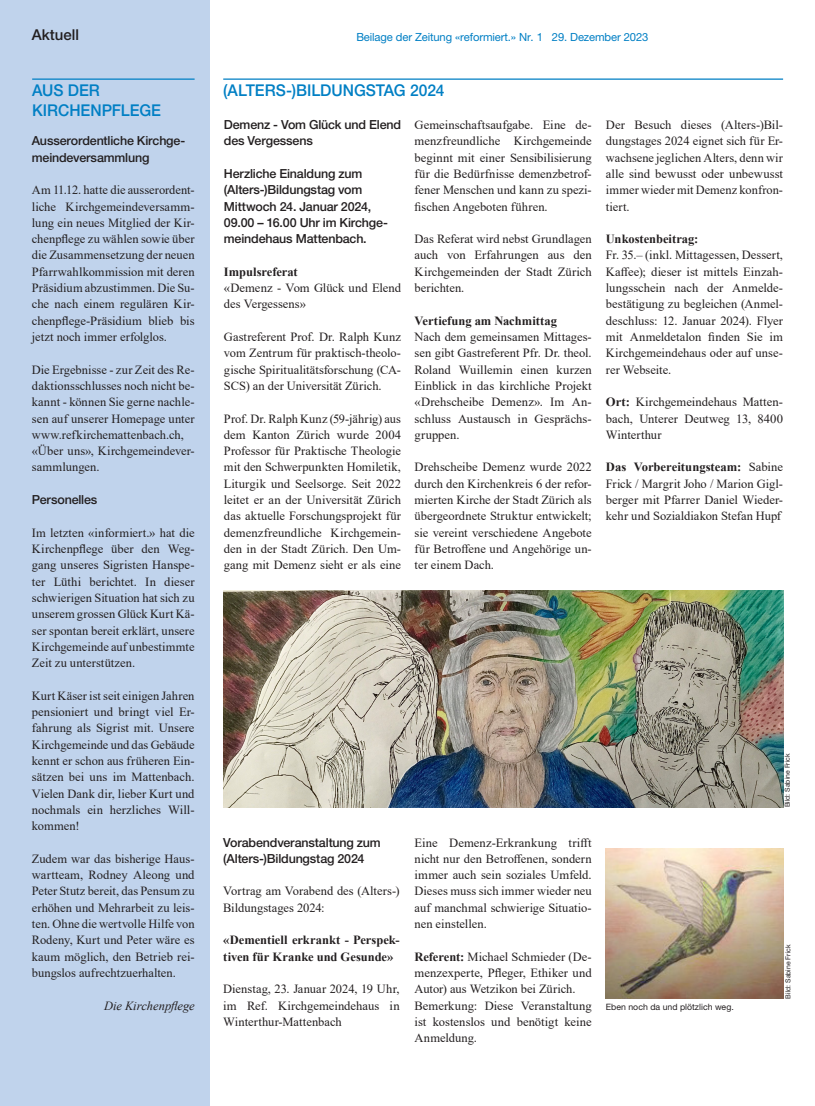
<style>
.page{position:relative;width:815px;height:1106px;background:#fff}
.page>*{position:absolute;margin:0;border:0;box-sizing:border-box;transform-origin:0 0}
.t1{font:500 16.25px/19.5px "Helvetica Neue LT Pro";color:#007fc4;scale:.96 1}
.t2{font:500 15px "Helvetica Neue LT Pro";color:#231f20}
.t3{font:12.5px/16.2px "Times New Roman";color:#231f20;text-align:justify}
.t4{font:500 12.5px/16.2px "Helvetica Neue LT Pro";letter-spacing:-.015em;color:#231f20}
.t5{font:700 12.5px/16.2px "Times New Roman";color:#231f20}
.t6{font:italic 12.5px "Times New Roman";letter-spacing:-.005em;color:#231f20}
.t7{font:11.25px "Helvetica Neue LT Pro";letter-spacing:-.01em;color:#007fc4}
.t8{font:8.75px "Helvetica Neue LT Pro";color:#231f20}
.t9{font:6.88px "Helvetica Neue LT Pro";color:#231f20}
.s1{font-weight:700}
</style>
<div class="page">
<div style="left:0;top:0;width:209px;height:1106px;background:#c0d3ec"></div>
<hr style="left:32px;top:78px;width:163px;height:2px;background:#007fc4">
<hr style="left:223px;top:78px;width:560px;height:2px;background:#007fc4">
<img style="left:224px;top:590px;width:560px;height:217px">
<img style="left:606px;top:848px;width:177px;height:150px">
<p class="t2" style="left:32px;top:25px;width:49px">Aktuell</p>
<p class="t7" style="left:356px;top:30px;width:294px">Beilage der Zeitung «reformiert.» Nr. 1 29. Dezember 2023</p>
<h1 class="t1" style="left:32px;top:81px;width:136px">AUS DER<br>KIRCHENPFLEGE</h1>
<p class="t4" style="left:32px;top:133px;width:155px">Ausserordentliche Kirchge&shy;meindeversammlung</p>
<p class="t3" style="left:32px;top:181px;width:164px">Am 11.12. hatte die ausserordent&shy;liche Kirchgemeindeversamm&shy;lung ein neues Mitglied der Kir&shy;chenpflege zu wählen sowie über die Zusammensetzung der neuen Pfarrwahlkommission mit deren Präsidium abzustimmen. Die Su&shy;che nach einem regulären Kir&shy;chenpflege-Präsidium blieb bis jetzt noch immer erfolglos.</p>
<p class="t3" style="left:32px;top:361px;width:164px;text-align:left">Die Ergebnisse - zur Zeit des Re&shy;daktionsschlusses noch nicht be&shy;kannt - können Sie gerne nachle&shy;sen auf unserer Homepage unter www.refkirchemattenbach.ch, «Über uns», Kirchgemeindever&shy;sammlungen.</p>
<p class="t4" style="left:32px;top:491px;width:67px">Personelles</p>
<p class="t3" style="left:32px;top:524px;width:164px">Im letzten «informiert.» hat die Kirchenpflege über den Weg&shy;gang unseres Sigristen Hanspe&shy;ter Lüthi berichtet. In dieser schwierigen Situation hat sich zu unserem grossen Glück Kurt Kä&shy;ser spontan bereit erklärt, unsere Kirchgemeinde auf unbestimmte Zeit zu unterstützen.</p>
<p class="t3" style="left:32px;top:687px;width:164px">Kurt Käser ist seit einigen Jahren pensioniert und bringt viel Er&shy;fahrung als Sigrist mit. Unsere Kirchgemeinde und das Gebäude kennt er schon aus früheren Ein&shy;sätzen bei uns im Mattenbach.<br>Vielen Dank dir, lieber Kurt und nochmals ein herzliches Will&shy;kommen!</p>
<p class="t3" style="left:32px;top:850px;width:164px">Zudem war das bisherige Haus&shy;wartteam, Rodney Aleong und Peter Stutz bereit, das Pensum zu erhöhen und Mehrarbeit zu leis&shy;ten. Ohne die wertvolle Hilfe von Rodeny, Kurt und Peter wäre es kaum möglich, den Betrieb rei&shy;bungslos aufrechtzuerhalten.</p>
<p class="t6" style="left:104px;top:996px;width:92px">Die Kirchenpflege</p>
<h1 class="t1" style="left:223px;top:81px;width:232px">(ALTERS-)BILDUNGSTAG 2024</h1>
<p class="t4" style="left:224px;top:116px;width:179px">Demenz - Vom Glück und Elend des Vergessens</p>
<p class="t4" style="left:224px;top:165px;width:166px">Herzliche Einaldung zum (Alters-)Bildungstag vom<br>Mittwoch 24. Januar 2024,<br>09.00 – 16.00 Uhr im Kirchge&shy;meindehaus Mattenbach.</p>
<p class="t5" style="left:224px;top:263px;width:75px">Impulsreferat</p>
<p class="t3" style="left:224px;top:279px;width:179px">«Demenz - Vom Glück und Elend des Vergessens»</p>
<p class="t3" style="left:224px;top:328px;width:179px">Gastreferent Prof. Dr. Ralph Kunz vom Zentrum für praktisch-theolo&shy;gische Spiritualitätsforschung (CA-SCS) an der Universität Zürich.</p>
<p class="t3" style="left:224px;top:410px;width:179px">Prof. Dr. Ralph Kunz (59-jährig) aus dem Kanton Zürich wurde 2004<br>Professor für Praktische Theologie mit den Schwerpunkten Homiletik, Liturgik und Seelsorge. Seit 2022 leitet er an der Universität Zürich das aktuelle Forschungsprojekt für demenzfreundliche Kirchgemein&shy;den in der Stadt Zürich. Den Um&shy;gang mit Demenz sieht er als eine</p>
<p class="t3" style="left:415px;top:116px;width:179px">Gemeinschaftsaufgabe. Eine de&shy;menzfreundliche Kirchgemeinde beginnt mit einer Sensibilisierung für die Bedürfnisse demenzbetrof&shy;fener Menschen und kann zu spezi&shy;fischen Angeboten führen.</p>
<p class="t3" style="left:415px;top:230px;width:179px">Das Referat wird nebst Grundlagen auch von Erfahrungen aus den Kirchgemeinden der Stadt Zürich berichten.</p>
<p class="t5" style="left:415px;top:312px;width:144px">Vertiefung am Nachmittag</p>
<p class="t3" style="left:415px;top:328px;width:179px">Nach dem gemeinsamen Mittages&shy;sen gibt Gastreferent Pfr. Dr. theol.<br>Roland Wuillemin einen kurzen Einblick in das kirchliche Projekt «Drehscheibe Demenz». Im An&shy;schluss Austausch in Gesprächs&shy;gruppen.</p>
<p class="t3" style="left:415px;top:459px;width:179px">Drehscheibe Demenz wurde 2022 durch den Kirchenkreis 6 der refor&shy;mierten Kirche der Stadt Zürich als übergeordnete Struktur entwickelt; sie vereint verschiedene Angebote für Betroffene und Angehörige un&shy;ter einem Dach.</p>
<p class="t3" style="left:606px;top:116px;width:179px">Der Besuch dieses (Alters-)Bil&shy;dungstages 2024 eignet sich für Er&shy;wachsene jeglichen Alters, denn wir alle sind bewusst oder unbewusst immer wieder mit Demenz konfron&shy;tiert.</p>
<p class="t5" style="left:606px;top:230px;width:94px">Unkostenbeitrag:</p>
<p class="t3" style="left:606px;top:247px;width:179px">Fr. 35.– (inkl. Mittagessen, Dessert, Kaffee); dieser ist mittels Einzah&shy;lungsschein nach der Anmelde&shy;bestätigung zu begleichen (Anmel&shy;deschluss: 12. Januar 2024). Flyer mit Anmeldetalon finden Sie im Kirchgemeindehaus oder auf unse&shy;rer Webseite.</p>
<p class="t3" style="left:606px;top:393px;width:179px"><span class="s1">Ort:</span> Kirchgemeindehaus Matten&shy;bach, Unterer Deutweg 13, 8400<br>Winterthur</p>
<p class="t3" style="left:606px;top:459px;width:179px"><span class="s1">Das Vorbereitungsteam:</span> Sabine Frick / Margrit Joho / Marion Gigl&shy;berger mit Pfarrer Daniel Wieder&shy;kehr und Sozialdiakon Stefan Hupf</p>
<p class="t4" style="left:223px;top:833px;width:159px">Vorabendveranstaltung zum (Alters-)Bildungstag 2024</p>
<p class="t3" style="left:223px;top:882px;width:178px">Vortrag am Vorabend des (Alters-)<br>Bildungstages 2024:</p>
<p class="t5" style="left:223px;top:931px;width:178px">«Dementiell erkrankt - Perspek&shy;tiven für Kranke und Gesunde»</p>
<p class="t3" style="left:223px;top:980px;width:178px">Dienstag, 23. Januar 2024, 19 Uhr, im Ref. Kirchgemeindehaus in Winterthur-Mattenbach</p>
<p class="t3" style="left:415px;top:833px;width:179px">Eine Demenz-Erkrankung trifft nicht nur den Betroffenen, sondern immer auch sein soziales Umfeld.<br>Dieses muss sich immer wieder neu auf manchmal schwierige Situatio&shy;nen einstellen.</p>
<p class="t3" style="left:415px;top:948px;width:179px;text-align:left"><span class="s1">Referent:</span> Michael Schmieder (De&shy;menzexperte, Pfleger, Ethiker und<br>Autor) aus Wetzikon bei Zürich.<br>Bemerkung: Diese Veranstaltung ist kostenslos und benötigt keine<br>Anmeldung.</p>
<p class="t8" style="left:606px;top:1001px;width:129px">Eben noch da und plötzlich weg.</p>
<p class="t9" style="left:783px;top:807px;width:55px;rotate:-90deg">Bild: Sabine Frick</p>
<p class="t9" style="left:784px;top:998px;width:55px;rotate:-90deg">Bild: Sabine Frick</p>
</div>
